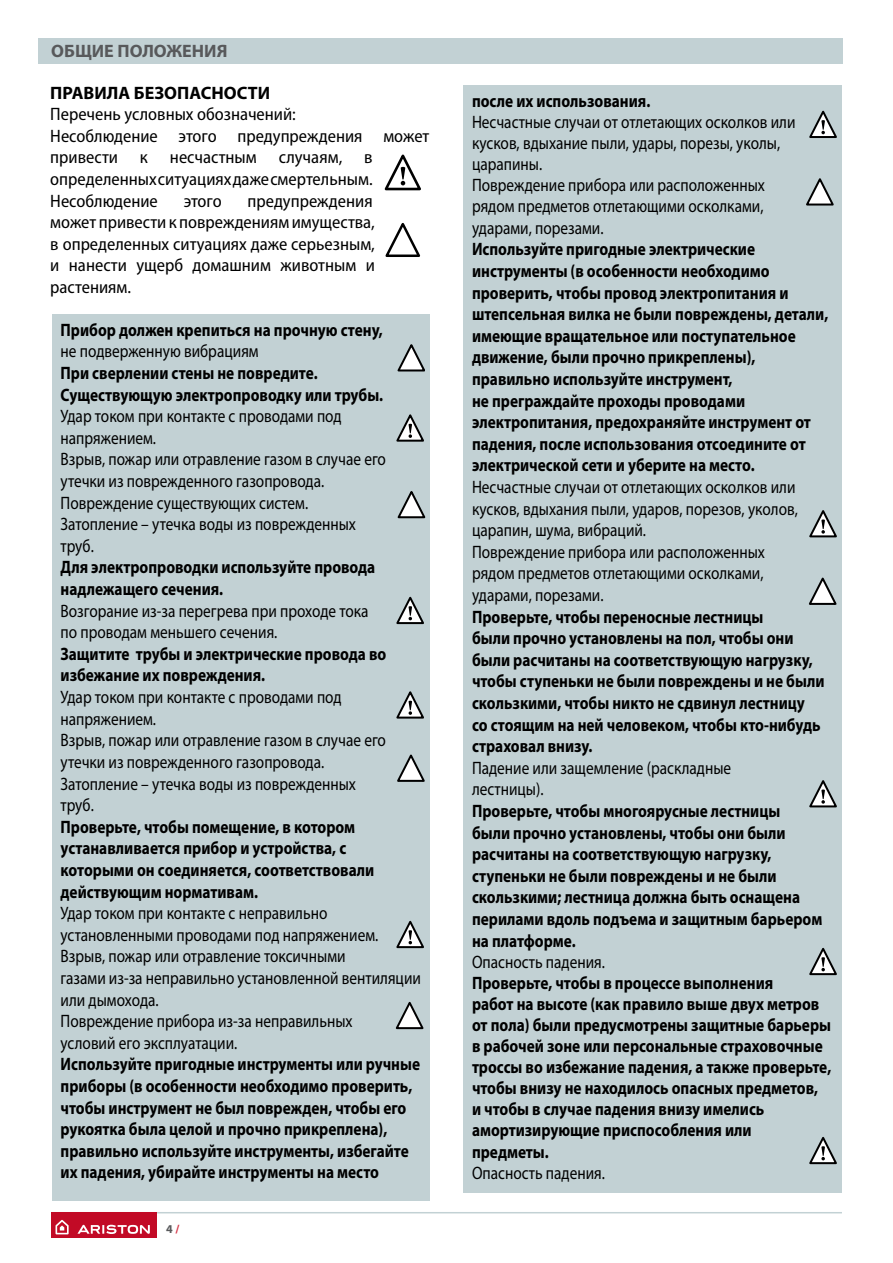
<style>
.page{position:relative;width:893px;height:1263px;background:#fff}
.page>*{position:absolute;margin:0;border:0;box-sizing:border-box;transform-origin:0 0}
.t1{font:700 18px/21.6px "Myriad Pro";color:#000;scale:.85 1}
.t2{font:18px/21.6px "Myriad Pro";color:#000;scale:.85 1}
.t3{font:semi-condensed 18px/21.6px "Myriad Pro";color:#000}
.t4{font:700 18px "Myriad Pro";color:#000}
.t5{font:700 18px "Myriad Pro";color:#58595b}
.t6{font:700 12px "Myriad Pro";color:#58595b}
.s1{color:#d43345}
</style>
<div class="page">
<hr style="left:51px;top:1212px;width:791px;height:1px;background:#c2d1d4">
<div style="left:51px;top:1212px;width:106px;height:26px;background:#c20a26"></div>
<svg style="left:56px;top:1220px;width:13px;height:14px"></svg>
<svg style="left:77px;top:1225px;width:73px;height:9px"></svg>
<div style="left:38px;top:38px;width:804px;height:26px;background:#c2d1d4"></div>
<svg style="left:384px;top:154px;width:37px;height:37px"></svg>
<svg style="left:385px;top:223px;width:36px;height:34px"></svg>
<div style="left:52px;top:314px;width:377px;height:886px;background:#c2d1d4"></div>
<svg style="left:397px;top:344px;width:28px;height:28px"></svg>
<svg style="left:397px;top:491px;width:28px;height:28px"></svg>
<svg style="left:397px;top:754px;width:28px;height:28px"></svg>
<svg style="left:395px;top:1001px;width:29px;height:29px"></svg>
<svg style="left:396px;top:414px;width:28px;height:28px"></svg>
<svg style="left:396px;top:691px;width:28px;height:28px"></svg>
<svg style="left:396px;top:920px;width:28px;height:29px"></svg>
<svg style="left:396px;top:596px;width:28px;height:29px"></svg>
<div style="left:463px;top:85px;width:379px;height:1108px;background:#c2d1d4"></div>
<svg style="left:809px;top:577px;width:28px;height:28px"></svg>
<svg style="left:809px;top:510px;width:28px;height:28px"></svg>
<svg style="left:809px;top:780px;width:28px;height:28px"></svg>
<svg style="left:809px;top:947px;width:28px;height:29px"></svg>
<svg style="left:809px;top:1136px;width:28px;height:29px"></svg>
<svg style="left:806px;top:178px;width:28px;height:28px"></svg>
<svg style="left:809px;top:110px;width:28px;height:28px"></svg>
<p class="t5" style="left:51px;top:41px;width:178px">ОБЩИЕ ПОЛОЖЕНИЯ</p>
<p class="t4" style="left:50px;top:82px;width:221px">ПРАВИЛА БЕЗОПАСНОСТИ</p>
<p class="t3" style="left:50px;top:104px;width:381px">Перечень условных обозначений:<br>Несоблюдение этого предупреждения может привести к несчастным случаям, в определенных ситуациях даже смертельным.<br>Несоблюдение</p>
<p class="t3" style="left:50px;top:190px;width:326px;text-indent:197px">предупреждения может привести к повреждениям имущества, в определенных ситуациях даже серьезным, и нанести ущерб домашним животным и растениям.</p>
<p class="t1" style="left:61px;top:319px;width:380px">Прибор должен крепиться на прочную стену,</p>
<p class="t2" style="left:61px;top:341px;width:235px">не подверженную вибрациям</p>
<p class="t1" style="left:61px;top:362px;width:381px">При сверлении стены не повредите.<br>Существующую электропроводку или трубы.</p>
<p class="t2" style="left:61px;top:406px;width:384px">Удар током при контакте с проводами под напряжением.<br>Взрыв, пожар или отравление газом в случае его утечки из поврежденного газопровода.<br>Повреждение существующих систем.<br>Затопление – утечка воды из поврежденных труб.</p>
<p class="t1" style="left:61px;top:557px;width:372px">Для электропроводки используйте провода надлежащего сечения.</p>
<p class="t2" style="left:61px;top:600px;width:364px">Возгорание из-за перегрева при проходе тока по проводам меньшего сечения.</p>
<p class="t1" style="left:61px;top:643px;width:385px">Защитите трубы и электрические провода во избежание их повреждения.</p>
<p class="t2" style="left:61px;top:687px;width:384px">Удар током при контакте с проводами под напряжением.<br>Взрыв, пожар или отравление газом в случае его утечки из поврежденного газопровода.<br>Затопление – утечка воды из поврежденных труб.</p>
<p class="t1" style="left:61px;top:816px;width:371px">Проверьте, чтобы помещение, в котором устанавливается прибор и устройства, с которыми он соединяется, соответствовали действующим нормативам.</p>
<p class="t2" style="left:61px;top:903px;width:425px">Удар током при контакте с неправильно установленными проводами под напряжением.<br>Взрыв, пожар или отравление токсичными<br>газами из-за неправильно установленной вентиляции или дымохода.<br>Повреждение прибора из-за неправильных<br>условий его эксплуатации.</p>
<p class="t1" style="left:61px;top:1054px;width:424px">Используйте пригодные инструменты или ручные приборы (в особенности необходимо проверить, чтобы инструмент не был поврежден, чтобы его рукоятка была целой и прочно прикреплена), правильно используйте инструменты, избегайте их падения, убирайте инструменты на место</p>
<p class="t3" style="left:184px;top:190px;width:40px">этого</p>
<p class="t6" style="left:166px;top:1222px;width:15px">4<span class="s1">/</span></p>
<p class="t1" style="left:472px;top:90px;width:211px">после их использования.</p>
<p class="t2" style="left:472px;top:112px;width:382px;line-height:21.1px">Несчастные случаи от отлетающих осколков или кусков, вдыхание пыли, удары, порезы, уколы, царапины.<br>Повреждение прибора или расположенных рядом предметов отлетающими осколками, ударами, порезами.</p>
<p class="t1" style="left:472px;top:239px;width:421px">Используйте пригодные электрические инструменты (в особенности необходимо проверить, чтобы провод электропитания и штепсельная вилка не были повреждены, детали, имеющие вращательное или поступательное движение, были прочно прикреплены), правильно используйте инструмент,<br>не преграждайте проходы проводами электропитания, предохраняйте инструмент от падения, после использования отсоедините от электрической сети и уберите на место.</p>
<p class="t2" style="left:472px;top:476px;width:385px">Несчастные случаи от отлетающих осколков или кусков, вдыхания пыли, ударов, порезов, уколов, царапин, шума, вибраций.<br>Повреждение прибора или расположенных рядом предметов отлетающими осколками, ударами, порезами.</p>
<p class="t1" style="left:472px;top:606px;width:416px">Проверьте, чтобы переносные лестницы<br>были прочно установлены на пол, чтобы они были расчитаны на соответствующую нагрузку, чтобы ступеньки не были повреждены и не были скользкими, чтобы никто не сдвинул лестницу со стоящим на ней человеком, чтобы кто-нибудь страховал внизу.</p>
<p class="t2" style="left:472px;top:757px;width:306px">Падение или защемление (раскладные лестницы).</p>
<p class="t1" style="left:472px;top:800px;width:414px">Проверьте, чтобы многоярусные лестницы были прочно установлены, чтобы они были расчитаны на соответствующую нагрузку, ступеньки не были повреждены и не были скользкими; лестница должна быть оснащена перилами вдоль подъема и защитным барьером на платформе.</p>
<p class="t2" style="left:472px;top:952px;width:158px">Опасность падения.</p>
<p class="t1" style="left:472px;top:973px;width:424px;line-height:21.1px">Проверьте, чтобы в процессе выполнения<br>работ на высоте (как правило выше двух метров от пола) были предусмотрены защитные барьеры в рабочей зоне или персональные страховочные троссы во избежание падения, а также проверьте, чтобы внизу не находилось опасных предметов, и чтобы в случае падения внизу имелись амортизирующие приспособления или предметы.</p>
<p class="t2" style="left:472px;top:1163px;width:158px">Опасность падения.</p>
</div>
